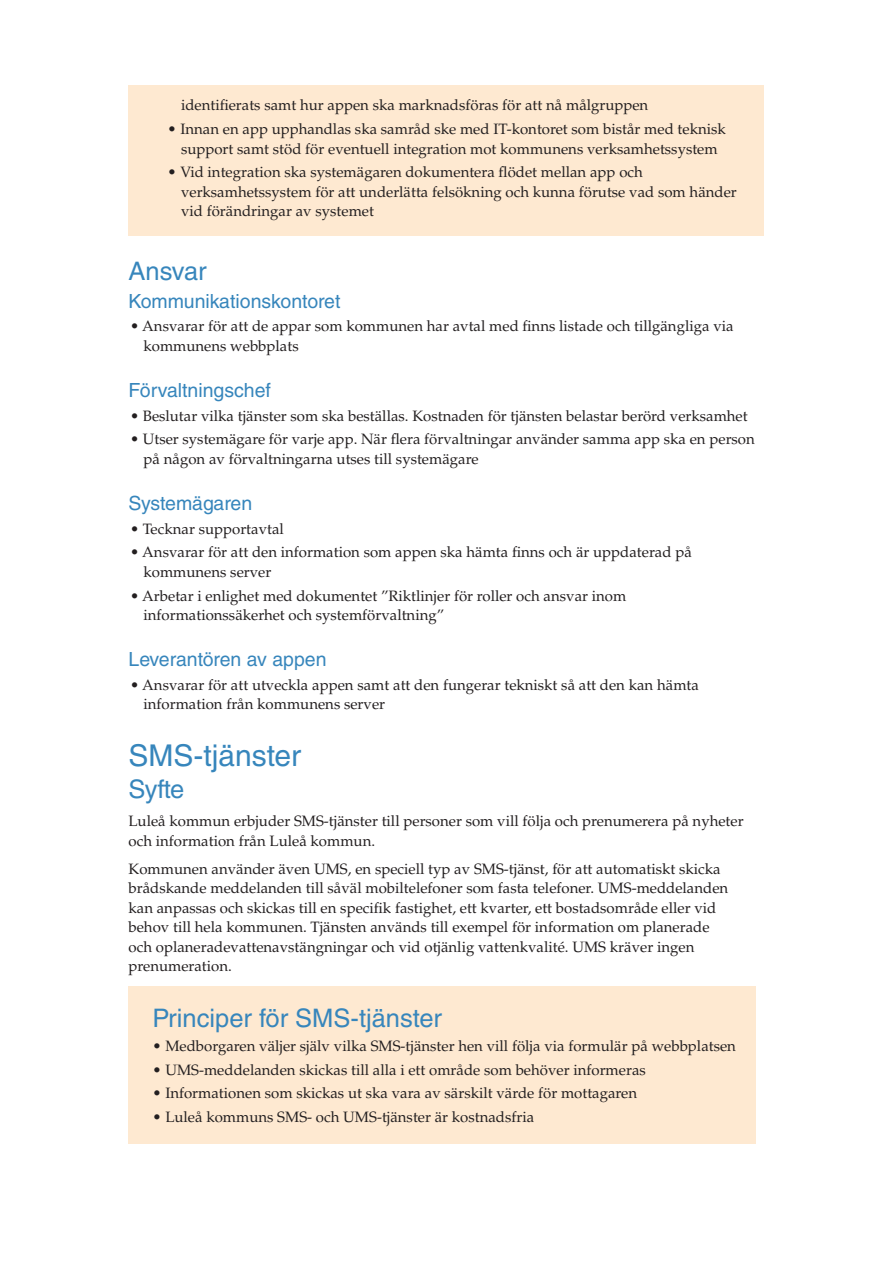
<style>
.page{position:relative;width:893px;height:1263px;background:#fff}
.page>*{position:absolute;margin:0;border:0;box-sizing:border-box;transform-origin:0 0}
.Rubrik_1{font:30px "Helvetica LT Std";color:#3786bc}
.Rubrik_2{font:25.5px "Helvetica LT Std";color:#3786bc}
.Rubrik_3{font:19.5px "Helvetica LT Std";color:#3786bc}
.bröd_punkter{font:15px/19.5px "Palatino LT Std";color:#231f20}
.bröd{font:15px/19.5px "Palatino LT Std";color:#231f20}
</style>
<div class="page">
<div style="left:128px;top:986px;width:628px;height:158px;background:#fee9d1"></div>
<div style="left:128px;top:85px;width:635px;height:150px;background:#fee9d1"></div>
<p class="bröd_punkter" style="left:181px;top:96px;width:469px">identifierats samt hur appen ska marknadsföras för att nå målgruppen</p>
<p class="bröd_punkter" style="left:167px;top:120px;width:560px;text-align:center">• Innan en app upphandlas ska samråd ske med IT-kontoret som bistår med teknisk support samt stöd för eventuell integration mot kommunens verksamhetssystem</p>
<p class="bröd_punkter" style="left:181px;top:163px;width:557px;text-indent:-14px">• Vid integration ska systemägaren dokumentera flödet mellan app och verksamhetssystem för att underlätta felsökning och kunna förutse vad som händer vid förändringar av systemet</p>
<p class="Rubrik_2" style="left:128px;top:256px;width:80px">Ansvar</p>
<p class="Rubrik_3" style="left:128px;top:289px;width:214px">Kommunikationskontoret</p>
<p class="bröd_punkter" style="left:143px;top:317px;width:592px;text-indent:-14px">• Ansvarar för att de appar som kommunen har avtal med finns listade och tillgängliga via kommunens webbplats</p>
<p class="Rubrik_3" style="left:128px;top:379px;width:144px">Förvaltningschef</p>
<p class="bröd_punkter" style="left:130px;top:406px;width:619px">• Beslutar vilka tjänster som ska beställas. Kostnaden för tjänsten belastar berörd verksamhet</p>
<p class="bröd_punkter" style="left:143px;top:430px;width:613px;text-indent:-14px">• Utser systemägare för varje app. När flera förvaltningar använder samma app ska en person på någon av förvaltningarna utses till systemägare</p>
<p class="Rubrik_3" style="left:128px;top:492px;width:125px">Systemägaren</p>
<p class="bröd_punkter" style="left:130px;top:519px;width:155px">• Tecknar supportavtal</p>
<p class="bröd_punkter" style="left:143px;top:543px;width:550px;text-indent:-14px">• Ansvarar för att den information som appen ska hämta finns och är uppdaterad på kommunens server</p>
<p class="bröd_punkter" style="left:143px;top:586px;width:484px;text-indent:-14px">• Arbetar i enlighet med dokumentet ”Riktlinjer för roller och ansvar inom informationssäkerhet och systemförvaltning”</p>
<p class="Rubrik_3" style="left:128px;top:648px;width:200px">Leverantören av appen</p>
<p class="bröd_punkter" style="left:143px;top:675px;width:557px;text-indent:-14px">• Ansvarar för att utveckla appen samt att den fungerar tekniskt så att den kan hämta information från kommunens server</p>
<p class="Rubrik_1" style="left:128px;top:738px;width:174px">SMS-tjänster</p>
<p class="Rubrik_2" style="left:128px;top:774px;width:57px">Syfte</p>
<p class="bröd" style="left:128px;top:811px;width:617px">Luleå kommun erbjuder SMS-tjänster till personer som vill följa och prenumerera på nyheter och information från Luleå kommun.</p>
<p class="bröd" style="left:128px;top:859px;width:601px">Kommunen använder även UMS, en speciell typ av SMS-tjänst, för att automatiskt skicka brådskande meddelanden till såväl mobiltelefoner som fasta telefoner. UMS-meddelanden kan anpassas och skickas till en specifik fastighet, ett kvarter, ett bostadsområde eller vid behov till hela kommunen. Tjänsten används till exempel för information om planerade och oplaneradevattenavstängningar och vid otjänlig vattenkvalité. UMS kräver ingen prenumeration.</p>
<p class="Rubrik_2" style="left:152px;top:1003px;width:291px">Principer för SMS-tjänster</p>
<p class="bröd_punkter" style="left:152px;top:1036px;width:585px">• Medborgaren väljer själv vilka SMS-tjänster hen vill följa via formulär på webbplatsen</p>
<p class="bröd_punkter" style="left:152px;top:1060px;width:495px">• UMS-meddelanden skickas till alla i ett område som behöver informeras</p>
<p class="bröd_punkter" style="left:152px;top:1084px;width:486px">• Informationen som skickas ut ska vara av särskilt värde för mottagaren</p>
<p class="bröd_punkter" style="left:152px;top:1107px;width:383px">• Luleå kommuns SMS- och UMS-tjänster är kostnadsfria</p>
</div>
